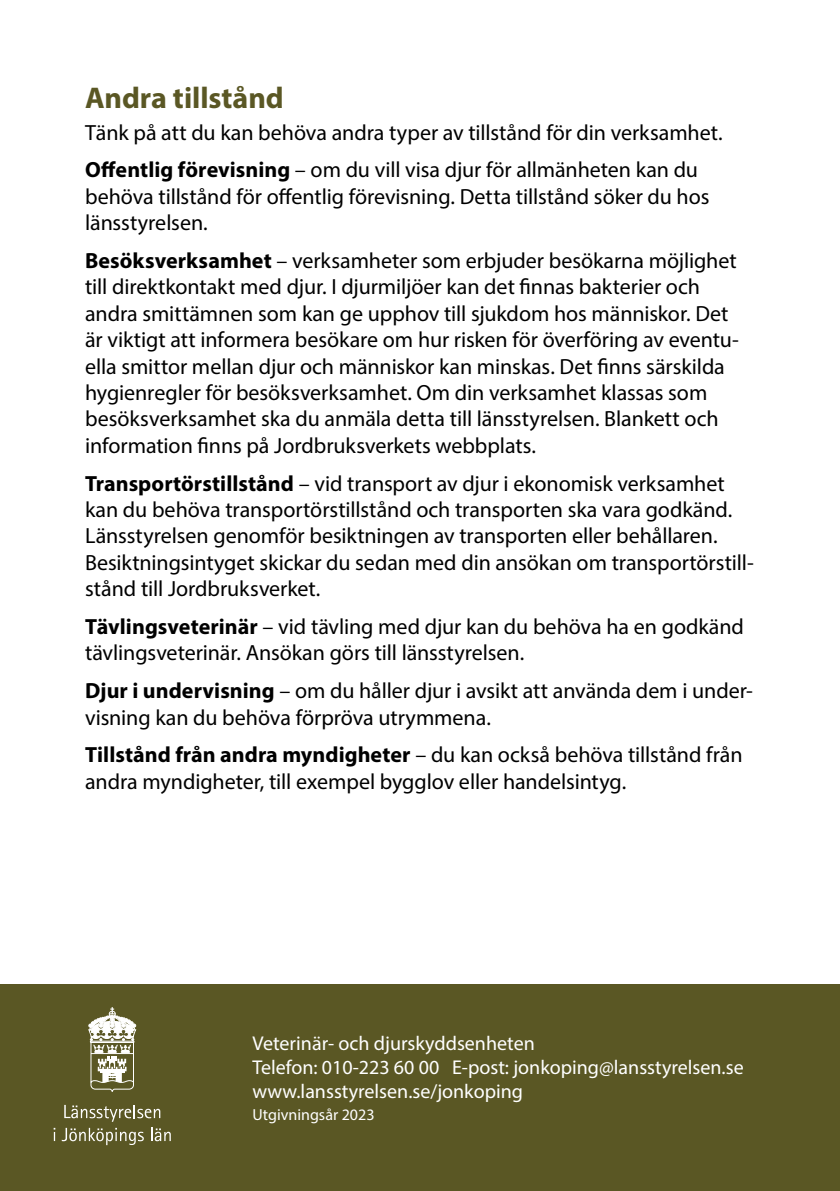
<style>
.page{position:relative;width:840px;height:1191px;background:#fff}
.page>*{position:absolute;margin:0;border:0;box-sizing:border-box;transform-origin:0 0}
.Rubrik_1{font:700 30px "Myriad Pro";letter-spacing:-.005em;color:#5a5724}
.Brödtext{font:22px/26.4px "Myriad Pro";letter-spacing:-.005em;color:#000}
.t1{font:20px "Myriad Pro";color:#fff}
.t2{font:16px "Myriad Pro";color:#fff}
.s1{font-weight:700}
</style>
<div class="page">
<div style="left:0;top:985px;width:839px;height:206px;background:#5a5724"></div>
<svg style="left:88px;top:1007px;width:48px;height:85px"></svg>
<svg style="left:64px;top:1104px;width:96px;height:17px"></svg>
<svg style="left:54px;top:1127px;width:1px;height:14px"></svg>
<svg style="left:62px;top:1127px;width:82px;height:18px"></svg>
<svg style="left:151px;top:1127px;width:20px;height:14px"></svg>
<h1 class="Rubrik_1" style="left:85px;top:78px;width:200px">Andra tillstånd</h1>
<p class="Brödtext" style="left:85px;top:119px;width:638px">Tänk på att du kan behöva andra typer av tillstånd för din verksamhet.</p>
<p class="Brödtext" style="left:85px;top:156px;width:625px"><span class="s1">Offentlig förevisning</span> – om du vill visa djur för allmänheten kan du behöva tillstånd för offentlig förevisning. Detta tillstånd söker du hos länsstyrelsen.</p>
<p class="Brödtext" style="left:85px;top:247px;width:655px"><span class="s1">Besöksverksamhet</span> – verksamheter som erbjuder besökarna möjlighet till direktkontakt med djur. I djurmiljöer kan det finnas bakterier och andra smittämnen som kan ge upphov till sjukdom hos människor. Det är viktigt att informera besökare om hur risken för överföring av eventu&shy;ella smittor mellan djur och människor kan minskas. Det finns särskilda hygienregler för besöksverksamhet. Om din verksamhet klassas som besöksverksamhet ska du anmäla detta till länsstyrelsen. Blankett och information finns på Jordbruksverkets webbplats.</p>
<p class="Brödtext" style="left:85px;top:470px;width:670px"><span class="s1">Transportörstillstånd</span> – vid transport av djur i ekonomisk verksamhet kan du behöva transportörstillstånd och transporten ska vara godkänd.<br>Länsstyrelsen genomför besiktningen av transporten eller behållaren.<br>Besiktningsintyget skickar du sedan med din ansökan om transportörstill&shy;stånd till Jordbruksverket.</p>
<p class="Brödtext" style="left:85px;top:613px;width:660px"><span class="s1">Tävlingsveterinär</span> – vid tävling med djur kan du behöva ha en godkänd tävlingsveterinär. Ansökan görs till länsstyrelsen.</p>
<p class="Brödtext" style="left:85px;top:677px;width:669px"><span class="s1">Djur i undervisning</span> – om du håller djur i avsikt att använda dem i under&shy;visning kan du behöva förpröva utrymmena.</p>
<p class="Brödtext" style="left:85px;top:741px;width:658px"><span class="s1">Tillstånd från andra myndigheter</span> – du kan också behöva tillstånd från andra myndigheter, till exempel bygglov eller handelsintyg.</p>
<p class="t1" style="left:252px;top:1031px;width:283px">Veterinär- och djurskyddsenheten</p>
<p class="t1" style="left:252px;top:1055px;width:492px">Telefon: 010-223 60 00 E-post: jonkoping@lansstyrelsen.se</p>
<p class="t1" style="left:252px;top:1079px;width:272px">www.lansstyrelsen.se/jonkoping</p>
<p class="t2" style="left:252px;top:1104px;width:123px">Utgivningsår 2023</p>
</div>
